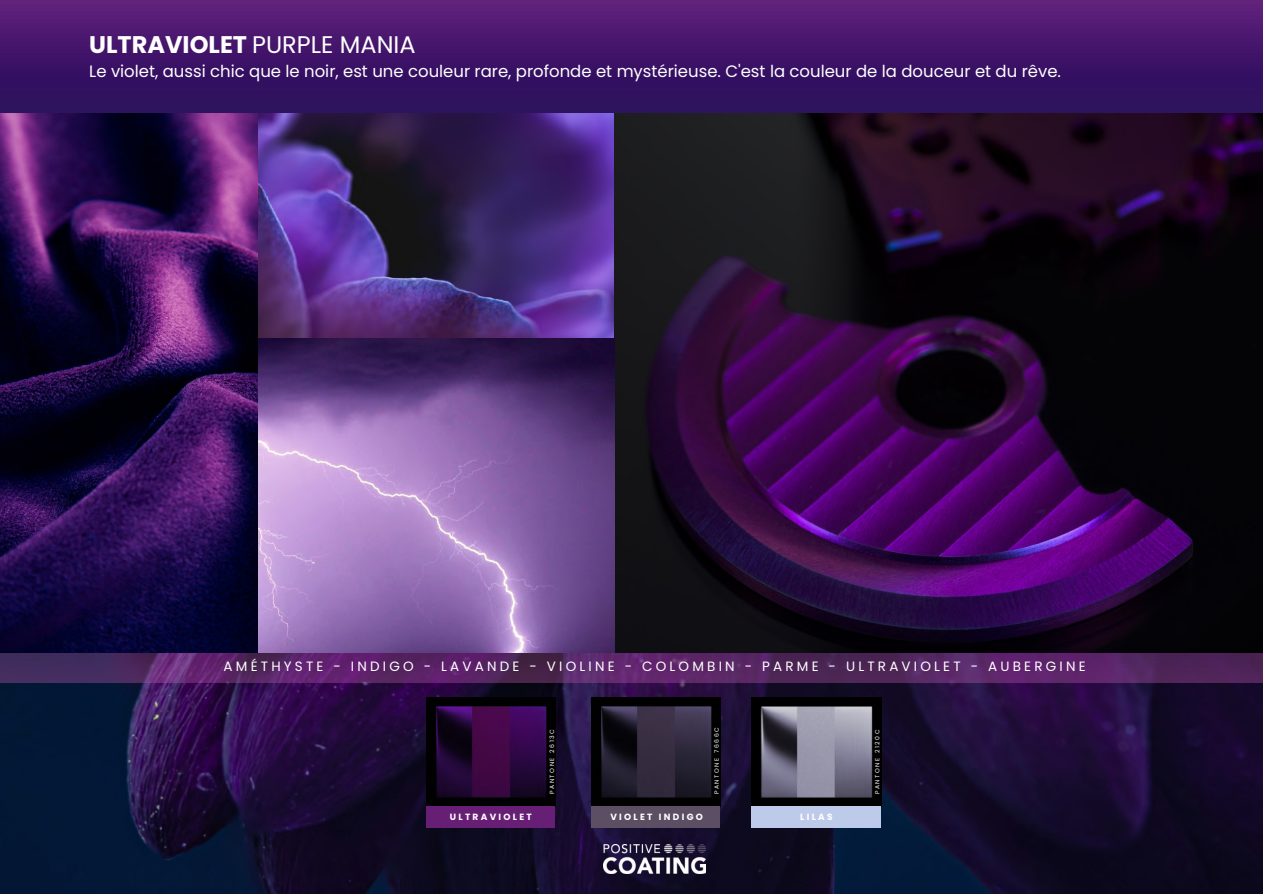
<style>
.page{position:relative;width:1263px;height:894px;background:#fff}
.page>*{position:absolute;margin:0;border:0;box-sizing:border-box;transform-origin:0 0}
.t1{font:700 24px "Poppins";color:#fff}
.t2{font:16.5px "Poppins";color:#fff}
.t3{font:13.5px "Poppins";letter-spacing:.235em;color:#fff}
.t4{font:700 9px "Poppins";letter-spacing:.255em;color:#fff}
.t5{font:6.15px "Poppins";letter-spacing:.255em;color:#fff}
.t6{font:6px "Poppins";letter-spacing:.255em;color:#fff}
.s1{font-weight:400}
</style>
<div class="page">
<img style="left:0;top:681px;width:1263px;height:212px">
<div style="left:0;top:0;width:1263px;height:114px;background:linear-gradient(to bottom,#5e1e7b,#260e59)"></div>
<img style="left:603px;top:843px;width:102px;height:30px">
<img style="left:591px;top:697px;width:129px;height:109px">
<div style="left:591px;top:806px;width:129px;height:21px;background:#5c4e63"></div>
<img style="left:426px;top:697px;width:130px;height:109px">
<div style="left:426px;top:806px;width:129px;height:21px;background:#671e75"></div>
<img style="left:752px;top:697px;width:129px;height:109px">
<div style="left:752px;top:806px;width:129px;height:21px;background:#becae9"></div>
<img style="left:257px;top:114px;width:358px;height:224px">
<svg style="left:0;top:652px;width:1263px;height:29px;background:#532562"></svg>
<img style="left:615px;top:114px;width:648px;height:538px">
<img style="left:257px;top:338px;width:358px;height:314px">
<img style="left:0;top:114px;width:257px;height:538px">
<img style="left:762px;top:706px;width:108px;height:91px">
<p class="t1" style="left:89px;top:27px;width:328px">ULTRAVIOLET <span class="s1">PURPLE MANIA</span></p>
<p class="t2" style="left:89px;top:60px;width:973px">Le violet, aussi chic que le noir, est une couleur rare, profonde et mystérieuse. C'est la couleur de la douceur et du rêve.</p>
<p class="t3" style="left:224px;top:656px;width:863px">AMÉTHYSTE - INDIGO - LAVANDE - VIOLINE - COLOMBIN - PARME - ULTRAVIOLET - AUBERGINE</p>
<p class="t4" style="left:450px;top:810px;width:83px">ULTRAVIOLET</p>
<p class="t5" style="left:548px;top:793px;width:67px;rotate:-90deg">PANTONE 2613C</p>
<p class="t4" style="left:610px;top:810px;width:94px">VIOLET INDIGO</p>
<p class="t6" style="left:712px;top:794px;width:68px;rotate:-90deg">PANTONE 7666C</p>
<p class="t4" style="left:800px;top:810px;width:34px">LILAS</p>
<p class="t6" style="left:873px;top:794px;width:66px;rotate:-90deg">PANTONE 2120C</p>
</div>
